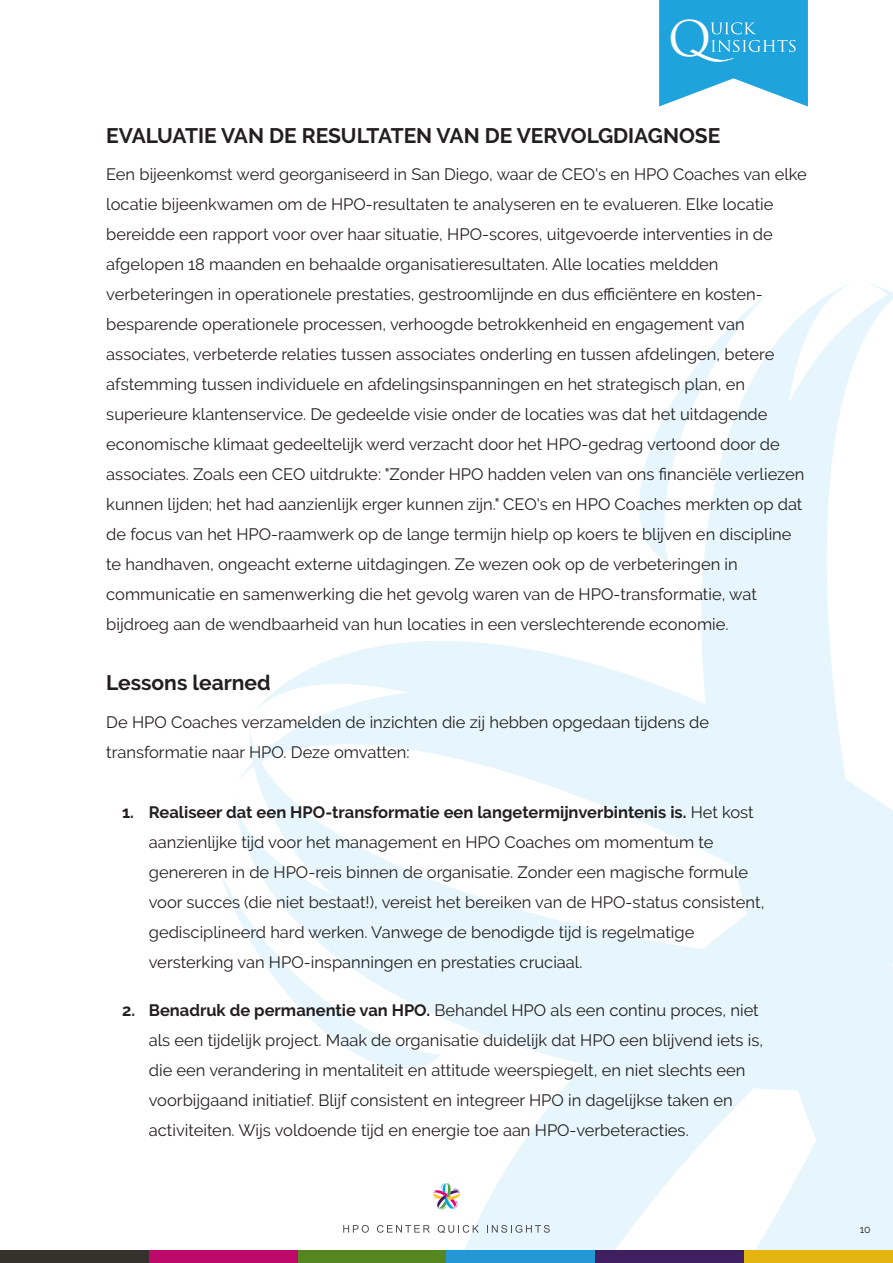
<style>
.page{position:relative;width:893px;height:1263px;background:#fff}
.page>*{position:absolute;margin:0;border:0;box-sizing:border-box;transform-origin:0 0}
.t1{font:47.85px "Trajan Pro";color:#fff}
.t2{font:700 21px "Raleway";color:#231f20}
.t3{font:16.5px/30px "Raleway";color:#231f20}
.t4{font:10.5px "Raleway";color:#231f20}
.s1{font-weight:700}
</style>
<div class="page">
<svg style="left:659px;top:0;width:149px;height:107px;background:#43b2e2"></svg>
<svg style="left:437px;top:962px;width:182px;height:288px;fill:#e6f6fc"></svg>
<svg style="left:234px;top:641px;width:385px;height:321px"></svg>
<svg style="left:619px;top:283px;width:274px;height:967px"></svg>
<svg style="left:221px;top:871px;width:220px;height:217px"></svg>
<div style="left:0;top:1250px;width:149px;height:13px;background:#35312c"></div>
<div style="left:149px;top:1250px;width:149px;height:13px;background:#bc096a"></div>
<div style="left:298px;top:1250px;width:148px;height:13px;background:#55861f"></div>
<div style="left:446px;top:1250px;width:149px;height:13px;background:#2497d6"></div>
<div style="left:595px;top:1250px;width:149px;height:13px;background:#401f61"></div>
<div style="left:744px;top:1250px;width:149px;height:13px;background:#e4b510"></div>
<svg style="left:343px;top:1225px;width:26px;height:8px"></svg>
<svg style="left:377px;top:1225px;width:53px;height:8px"></svg>
<svg style="left:438px;top:1225px;width:41px;height:8px"></svg>
<svg style="left:487px;top:1225px;width:63px;height:8px"></svg>
<div style="left:428px;top:1177px;width:37px;height:38px;background:#fff;border-radius:50%"></div>
<svg style="left:432px;top:1182px;width:29px;height:28px"></svg>
<h1 class="t1" style="left:668px;top:20px;width:45px">O</h1>
<p class="t2" style="left:106px;top:123px;width:616px">EVALUATIE VAN DE RESULTATEN VAN DE VERVOLGDIAGNOSE</p>
<p class="t3" style="left:106px;top:160px;width:702px">Een bijeenkomst werd georganiseerd in San Diego, waar de CEO's en HPO Coaches van elke locatie bijeenkwamen om de HPO-resultaten te analyseren en te evalueren. Elke locatie bereidde een rapport voor over haar situatie, HPO-scores, uitgevoerde interventies in de afgelopen 18 maanden en behaalde organisatieresultaten. Alle locaties meldden verbeteringen in operationele prestaties, gestroomlijnde en dus efficiëntere en kosten&shy;besparende operationele processen, verhoogde betrokkenheid en engagement van associates, verbeterde relaties tussen associates onderling en tussen afdelingen, betere afstemming tussen individuele en afdelingsinspanningen en het strategisch plan, en superieure klantenservice. De gedeelde visie onder de locaties was dat het uitdagende economische klimaat gedeeltelijk werd verzacht door het HPO-gedrag vertoond door de associates. Zoals een CEO uitdrukte: "Zonder HPO hadden velen van ons financiële verliezen kunnen lijden; het had aanzienlijk erger kunnen zijn." CEO's en HPO Coaches merkten op dat de focus van het HPO-raamwerk op de lange termijn hielp op koers te blijven en discipline te handhaven, ongeacht externe uitdagingen. Ze wezen ook op de verbeteringen in communicatie en samenwerking die het gevolg waren van de HPO-transformatie, wat bijdroeg aan de wendbaarheid van hun locaties in een verslechterende economie.</p>
<p class="t2" style="left:106px;top:671px;width:166px">Lessons learned</p>
<p class="t3" style="left:106px;top:707px;width:604px">De HPO Coaches verzamelden de inzichten die zij hebben opgedaan tijdens de transformatie naar HPO. Deze omvatten:</p>
<p class="t3" style="left:149px;top:797px;width:617px;text-indent:-27px"><span class="s1">1. Realiseer dat een HPO-transformatie een langetermijnverbintenis is.</span> Het kost aanzienlijke tijd voor het management en HPO Coaches om momentum te genereren in de HPO-reis binnen de organisatie. Zonder een magische formule voor succes (die niet bestaat!), vereist het bereiken van de HPO-status consistent, gedisciplineerd hard werken. Vanwege de benodigde tijd is regelmatige versterking van HPO-inspanningen en prestaties cruciaal.</p>
<p class="t3" style="left:149px;top:995px;width:616px;text-indent:-27px"><span class="s1">2. Benadruk de permanentie van HPO.</span> Behandel HPO als een continu proces, niet als een tijdelijk project. Maak de organisatie duidelijk dat HPO een blijvend iets is, die een verandering in mentaliteit en attitude weerspiegelt, en niet slechts een voorbijgaand initiatief. Blijf consistent en integreer HPO in dagelijkse taken en activiteiten. Wijs voldoende tijd en energie toe aan HPO-verbeteracties.</p>
<p class="t4" style="left:860px;top:1223px;width:12px">10</p>
</div>
